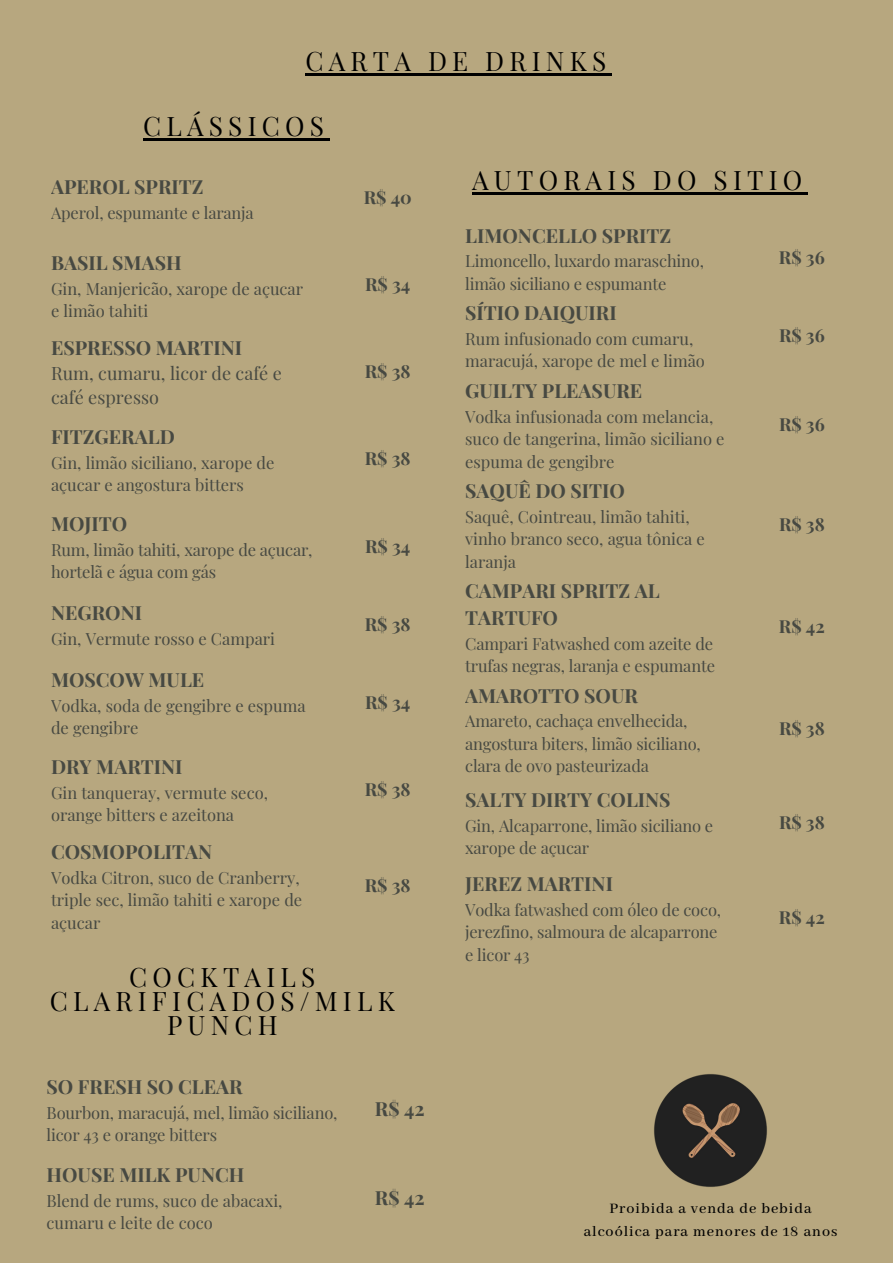
<style>
.page{position:relative;width:893px;height:1264px;background:#fff}
.page>*{position:absolute;margin:0;border:0;box-sizing:border-box;transform-origin:0 0}
.t1{font:26.25px/23.5px "Playfair Display";letter-spacing:.2em;color:#000;text-align:center}
.t2{font:700 19.5px/27px "Playfair Display";color:#474942}
.t3{font:700 18px "Playfair Display";color:#474942}
.t4{font:18px/24.8px "Playfair Display";color:#474942}
.t5{font:16.5px/22.5px "Playfair Display";color:#474942}
.t6{font:500 16.05px/22.5px "Abhaya Libre";letter-spacing:.06em;color:#000;text-align:center}
</style>
<div class="page">
<div style="left:0;top:0;width:892px;height:1262px;background:#b7a77f"></div>
<hr style="left:305px;top:74px;width:306px;height:2px;background:#000">
<hr style="left:143px;top:138px;width:186px;height:2px;background:#000">
<hr style="left:472px;top:192px;width:335px;height:2px;background:#000">
<img style="left:654px;top:1074px;width:113px;height:113px">
<p class="t1" style="left:305px;top:49px;width:302px">CARTA DE DRINKS</p>
<p class="t1" style="left:143px;top:113px;width:182px">CLÁSSICOS</p>
<p class="t1" style="left:472px;top:167px;width:331px">AUTORAIS DO SITIO</p>
<p class="t2" style="left:51px;top:172px;width:154px">APEROL SPRITZ</p>
<p class="t5" style="left:51px;top:201px;width:204px">Aperol, espumante e laranja</p>
<p class="t3" style="left:363px;top:185px;width:50px">R$ 40</p>
<p class="t2" style="left:51px;top:248px;width:132px">BASIL SMASH</p>
<p class="t5" style="left:51px;top:276px;width:254px">Gin, Manjericão, xarope de açucar e limão tahiti</p>
<p class="t3" style="left:365px;top:272px;width:47px">R$ 34</p>
<p class="t2" style="left:51px;top:333px;width:193px">ESPRESSO MARTINI</p>
<p class="t4" style="left:51px;top:359px;width:232px">Rum, cumaru, licor de café e café espresso</p>
<p class="t3" style="left:365px;top:359px;width:47px">R$ 38</p>
<p class="t2" style="left:51px;top:422px;width:125px">FITZGERALD</p>
<p class="t5" style="left:51px;top:450px;width:225px">Gin, limão siciliano, xarope de açucar e angostura bitters</p>
<p class="t3" style="left:365px;top:446px;width:47px">R$ 38</p>
<p class="t2" style="left:51px;top:509px;width:78px">MOJITO</p>
<p class="t5" style="left:51px;top:537px;width:263px">Rum, limão tahiti, xarope de açucar, hortelã e água com gás</p>
<p class="t3" style="left:365px;top:533px;width:47px">R$ 34</p>
<p class="t2" style="left:51px;top:598px;width:93px">NEGRONI</p>
<p class="t5" style="left:51px;top:627px;width:225px">Gin, Vermute rosso e Campari</p>
<p class="t3" style="left:365px;top:611px;width:47px">R$ 38</p>
<p class="t2" style="left:51px;top:665px;width:155px">MOSCOW MULE</p>
<p class="t5" style="left:51px;top:693px;width:256px">Vodka, soda de gengibre e espuma de gengibre</p>
<p class="t3" style="left:365px;top:689px;width:47px">R$ 34</p>
<p class="t2" style="left:51px;top:752px;width:133px">DRY MARTINI</p>
<p class="t5" style="left:51px;top:780px;width:218px">Gin tanqueray, vermute seco, orange bitters e azeitona</p>
<p class="t3" style="left:365px;top:776px;width:47px">R$ 38</p>
<p class="t2" style="left:51px;top:837px;width:163px">COSMOPOLITAN</p>
<p class="t5" style="left:51px;top:865px;width:253px">Vodka Citron, suco de Cranberry, triple sec, limão tahiti e xarope de açucar</p>
<p class="t3" style="left:365px;top:872px;width:47px">R$ 38</p>
<p class="t1" style="left:50px;top:964px;width:347px">COCKTAILS<br>CLARIFICADOS/MILK<br>PUNCH</p>
<p class="t2" style="left:47px;top:1072px;width:198px">SO FRESH SO CLEAR</p>
<p class="t5" style="left:47px;top:1100px;width:292px">Bourbon, maracujá, mel, limão siciliano, licor 43 e orange bitters</p>
<p class="t2" style="left:375px;top:1094px;width:51px">R$ 42</p>
<p class="t2" style="left:47px;top:1160px;width:199px">HOUSE MILK PUNCH</p>
<p class="t5" style="left:47px;top:1188px;width:237px">Blend de rums, suco de abacaxi, cumaru e leite de coco</p>
<p class="t2" style="left:375px;top:1182px;width:51px">R$ 42</p>
<p class="t2" style="left:465px;top:221px;width:208px">LIMONCELLO SPRITZ</p>
<p class="t5" style="left:465px;top:249px;width:240px">Limoncello, luxardo maraschino, limão siciliano e espumante</p>
<p class="t3" style="left:779px;top:245px;width:47px">R$ 36</p>
<p class="t2" style="left:465px;top:298px;width:153px">SÍTIO DAIQUIRI</p>
<p class="t5" style="left:465px;top:327px;width:241px">Rum infusionado com cumaru, maracujá, xarope de mel e limão</p>
<p class="t3" style="left:779px;top:322px;width:47px">R$ 36</p>
<p class="t2" style="left:465px;top:376px;width:178px">GUILTY PLEASURE</p>
<p class="t5" style="left:465px;top:404px;width:261px">Vodka infusionada com melancia, suco de tangerina, limão siciliano e espuma de gengibre</p>
<p class="t3" style="left:779px;top:411px;width:47px">R$ 36</p>
<p class="t2" style="left:465px;top:476px;width:161px">SAQUÊ DO SITIO</p>
<p class="t5" style="left:465px;top:504px;width:241px">Saquê, Cointreau, limão tahiti, vinho branco seco, agua tônica e laranja</p>
<p class="t3" style="left:779px;top:511px;width:47px">R$ 38</p>
<p class="t2" style="left:465px;top:576px;width:196px">CAMPARI SPRITZ AL<br>TARTUFO</p>
<p class="t5" style="left:465px;top:631px;width:251px">Campari Fatwashed com azeite de trufas negras, laranja e espumante</p>
<p class="t3" style="left:779px;top:613px;width:47px">R$ 42</p>
<p class="t2" style="left:465px;top:681px;width:174px">AMAROTTO SOUR</p>
<p class="t5" style="left:465px;top:709px;width:237px">Amareto, cachaça envelhecida, angostura biters, limão siciliano, clara de ovo pasteurizada</p>
<p class="t3" style="left:779px;top:716px;width:47px">R$ 38</p>
<p class="t2" style="left:465px;top:785px;width:207px">SALTY DIRTY COLINS</p>
<p class="t5" style="left:465px;top:813px;width:249px">Gin, Alcaparrone, limão siciliano e xarope de açucar</p>
<p class="t3" style="left:779px;top:809px;width:47px">R$ 38</p>
<p class="t2" style="left:465px;top:869px;width:149px">JEREZ MARTINI</p>
<p class="t5" style="left:465px;top:897px;width:257px">Vodka fatwashed com óleo de coco, jerezfino, salmoura de alcaparrone e licor 43</p>
<p class="t3" style="left:779px;top:904px;width:47px">R$ 42</p>
<p class="t6" style="left:583px;top:1197px;width:255px">Proibida a venda de bebida alcoólica para menores de 18 anos</p>
</div>
